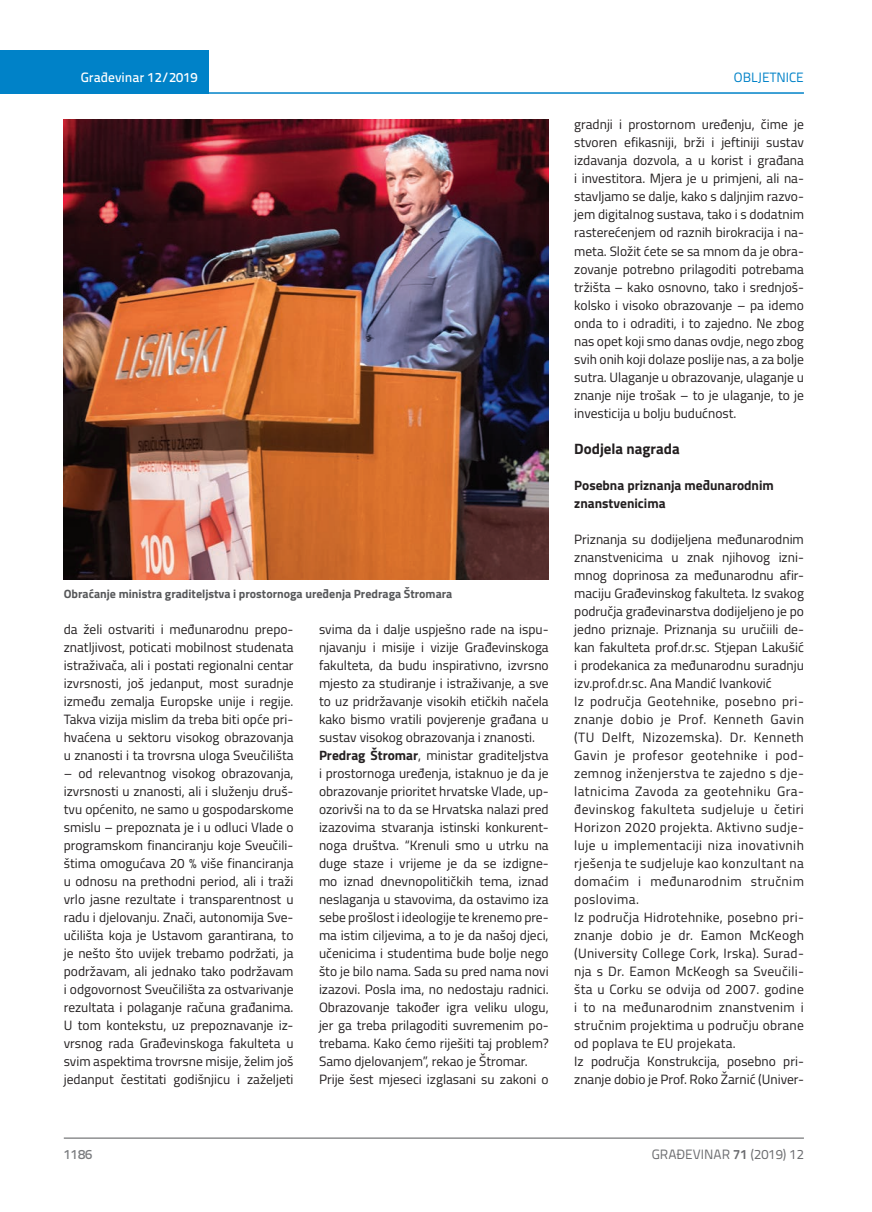
<style>
.page{position:relative;width:872px;height:1212px;background:#fff}
.page>*{position:absolute;margin:0;border:0;box-sizing:border-box;transform-origin:0 0}
.t1{font:700 15px "Titillium";color:#231f20}
.t2{font:13.5px/18px "Titillium";color:#231f20;text-align:justify}
.t3{font:13.5px/18px "Titillium";letter-spacing:.02em;color:#231f20}
.t4{font:700 13.5px/18px "Titillium";color:#231f20}
.t5{font:13.5px "Titillium Text 22 L";color:#6c6d70}
.t6{font:500 13.5px "Titillium Text 22 L";color:#fff}
.t7{font:13.5px "Titillium Text 22 L";color:#0082c8}
.t8{font:500 13.5px "Titillium Text 22 L";color:#787a7d}
.t9{font:700 12px "Titillium";color:#57585a}
.s1{font-weight:700}
</style>
<div class="page">
<div style="left:0;top:50px;width:208px;height:44px;background:#0082c8"></div>
<hr style="left:0;top:92px;width:804px;height:2px;background:#0082c8">
<hr style="left:64px;top:1138px;width:740px;height:1px;background:#57585a">
<img style="left:64px;top:119px;width:485px;height:461px">
<p class="t6" style="left:81px;top:67px;width:118px">Građevinar 12/2019</p>
<p class="t7" style="left:734px;top:68px;width:72px">OBLJETNICE</p>
<p class="t9" style="left:64px;top:585px;width:390px">Obraćanje ministra graditeljstva i prostornoga uređenja Predraga Štromara</p>
<p class="t2" style="left:64px;top:620px;width:231px">da želi ostvariti i međunarodnu prepo&shy;znatljivost, poticati mobilnost studenata istraživača, ali i postati regionalni centar izvrsnosti, još jedanput, most suradnje između zemalja Europske unije i regije.<br>Takva vizija mislim da treba biti opće pri&shy;hvaćena u sektoru visokog obrazovanja u znanosti i ta trovrsna uloga Sveučilišta</p>
<p class="t2" style="left:64px;top:764px;width:231px">– od relevantnog visokog obrazovanja, izvrsnosti u znanosti, ali i služenju druš&shy;tvu općenito, ne samo u gospodarskome smislu – prepoznata je i u odluci Vlade o programskom financiranju koje Sveučili&shy;štima omogućava 20 % više financiranja u odnosu na prethodni period, ali i traži vrlo jasne rezultate i transparentnost u radu i djelovanju. Znači, autonomija Sve&shy;učilišta koja je Ustavom garantirana, to je nešto što uvijek trebamo podržati, ja podržavam, ali jednako tako podržavam i odgovornost Sveučilišta za ostvarivanje rezultata i polaganje računa građanima.<br>U tom kontekstu, uz prepoznavanje iz&shy;vrsnog rada Građevinskoga fakulteta u svim aspektima trovrsne misije, želim još jedanput čestitati godišnjicu i zaželjeti</p>
<p class="t2" style="left:319px;top:619px;width:231px;text-align:left">svima da i dalje uspješno rade na ispu&shy;njavanju i misije i vizije Građevinskoga fakulteta, da budu inspirativno, izvrsno mjesto za studiranje i istraživanje, a sve to uz pridržavanje visokih etičkih načela kako bismo vratili povjerenje građana u sustav visokog obrazovanja i znanosti.<br><span class="s1">Predrag Štromar</span>, ministar graditeljstva i prostornoga uređenja, istaknuo je da je obrazovanje prioritet hrvatske Vlade, up&shy;ozorivši na to da se Hrvatska nalazi pred izazovima stvaranja istinski konkurent&shy;noga društva. “Krenuli smo u utrku na duge staze i vrijeme je da se izdigne&shy;mo iznad dnevnopolitičkih tema, iznad neslaganja u stavovima, da ostavimo iza sebe prošlost i ideologije te krenemo pre&shy;ma istim ciljevima, a to je da našoj djeci, učenicima i studentima bude bolje nego što je bilo nama. Sada su pred nama novi izazovi. Posla ima, no nedostaju radnici.<br>Obrazovanje također igra veliku ulogu, jer ga treba prilagoditi suvremenim po&shy;trebama. Kako ćemo riješiti taj problem?<br>Samo djelovanjem”, rekao je Štromar.<br>Prije šest mjeseci izglasani su zakoni o</p>
<p class="t2" style="left:574px;top:115px;width:231px">gradnji i prostornom uređenju, čime je stvoren efikasniji, brži i jeftiniji sustav izdavanja dozvola, a u korist i građana i investitora. Mjera je u primjeni, ali na&shy;stavljamo se dalje, kako s daljnjim razvo&shy;jem digitalnog sustava, tako i s dodatnim rasterećenjem od raznih birokracija i na&shy;meta. Složit ćete se sa mnom da je obra&shy;zovanje potrebno prilagoditi potrebama tržišta – kako osnovno, tako i srednjoš&shy;kolsko i visoko obrazovanje – pa idemo onda to i odraditi, i to zajedno. Ne zbog nas opet koji smo danas ovdje, nego zbog svih onih koji dolaze poslije nas, a za bolje sutra. Ulaganje u obrazovanje, ulaganje u znanje nije trošak – to je ulaganje, to je investicija u bolju budućnost.</p>
<p class="t1" style="left:574px;top:437px;width:107px">Dodjela nagrada</p>
<p class="t4" style="left:574px;top:475px;width:201px">Posebna priznanja međunarodnim znanstvenicima</p>
<p class="t3" style="left:574px;top:529px;width:231px">Priznanja su dodijeljena međunarodnim znanstvenicima u znak njihovog izni&shy;mnog doprinosa za međunarodnu afir&shy;maciju Građevinskog fakulteta. Iz svakog područja građevinarstva dodijeljeno je po jedno priznaje. Priznanja su uručiili de&shy;kan fakulteta prof.dr.sc. Stjepan Lakušić i prodekanica za međunarodnu suradnju izv.prof.dr.sc. Ana Mandić Ivanković<br>Iz područja Geotehnike, posebno pri&shy;znanje dobio je Prof. Kenneth Gavin (TU Delft, Nizozemska). Dr. Kenneth Gavin je profesor geotehnike i pod&shy;zemnog inženjerstva te zajedno s dje&shy;latnicima Zavoda za geotehniku Gra&shy;đevinskog fakulteta sudjeluje u četiri Horizon 2020 projekta. Aktivno sudje&shy;luje u implementaciji niza inovativnih rješenja te sudjeluje kao konzultant na domaćim i međunarodnim stručnim poslovima.<br>Iz područja Hidrotehnike, posebno pri&shy;znanje dobio je dr. Eamon McKeogh (University College Cork, Irska). Surad&shy;nja s Dr. Eamon McKeogh sa Sveučili&shy;šta u Corku se odvija od 2007. godine i to na međunarodnim znanstvenim i stručnim projektima u području obrane od poplava te EU projekata.<br>Iz područja Konstrukcija, posebno pri&shy;znanje dobio je Prof. Roko Žarnić (Univer-</p>
<p class="t8" style="left:64px;top:1144px;width:30px">1186</p>
<p class="t5" style="left:652px;top:1144px;width:154px">GRAĐEVINAR <span class="s1">71</span> (2019) 12</p>
</div>
